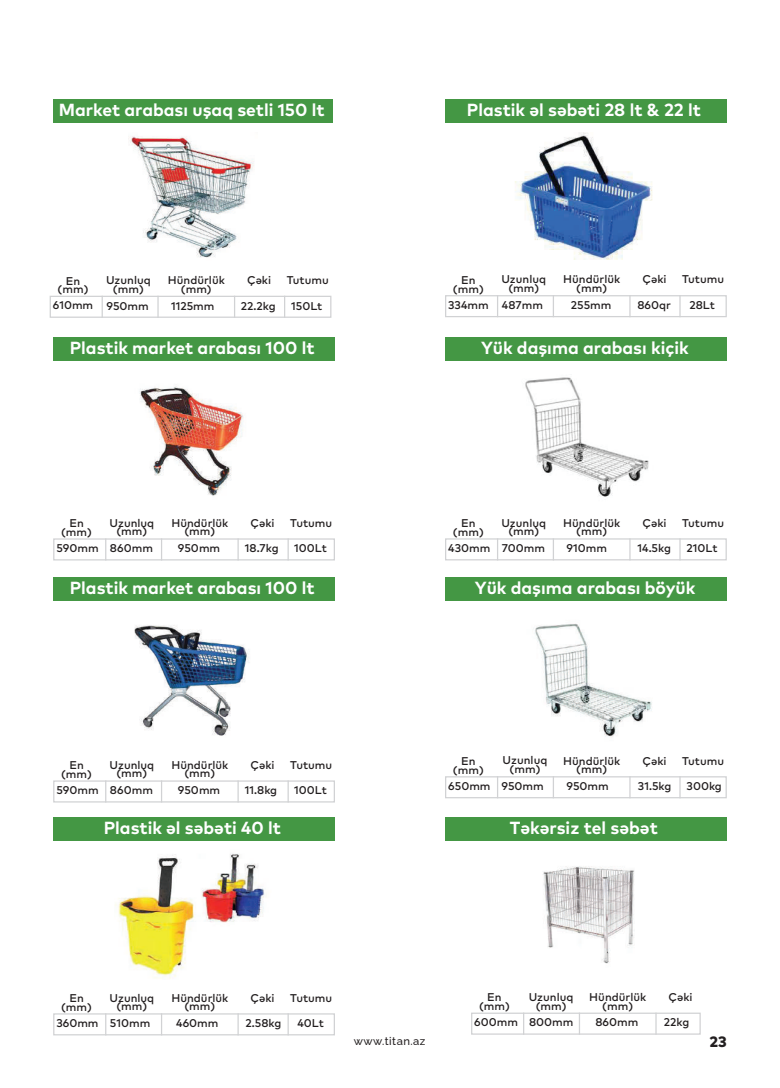
<style>
.page{position:relative;width:780px;height:1088px;background:#fff}
.page>*{position:absolute;margin:0;border:0;box-sizing:border-box;transform-origin:0 0}
.t1{font:700 17.5px "Mark Pro";color:#fff}
.t2{font:800 15px "Mark Pro";color:#231f20}
.t3{font:500 11.25px/8.8px "Mark Pro";color:#231f20;text-align:center}
.t4{font:500 11.25px "Raleway";letter-spacing:.04em;color:#231f20}
</style>
<div class="page">
<div style="left:445px;top:295px;width:281px;height:22px;border:1px solid #d1d2d4"></div>
<div style="left:50px;top:296px;width:281px;height:22px;border:1px solid #d1d2d4"></div>
<div style="left:445px;top:538px;width:281px;height:22px;border:1px solid #d1d2d4"></div>
<div style="left:445px;top:776px;width:281px;height:22px;border:1px solid #d1d2d4"></div>
<div style="left:53px;top:538px;width:282px;height:22px;border:1px solid #d1d2d4"></div>
<div style="left:53px;top:780px;width:282px;height:22px;border:1px solid #d1d2d4"></div>
<div style="left:53px;top:1013px;width:282px;height:22px;border:1px solid #d1d2d4"></div>
<svg style="left:629px;top:295px;width:1px;height:22px"></svg>
<svg style="left:234px;top:296px;width:1px;height:22px"></svg>
<svg style="left:629px;top:538px;width:1px;height:22px"></svg>
<svg style="left:629px;top:776px;width:1px;height:22px"></svg>
<hr style="left:237px;top:538px;width:2px;height:22px;background:#d1d2d4">
<hr style="left:237px;top:780px;width:2px;height:22px;background:#d1d2d4">
<hr style="left:237px;top:1013px;width:2px;height:22px;background:#d1d2d4">
<svg style="left:679px;top:295px;width:1px;height:22px"></svg>
<svg style="left:284px;top:296px;width:1px;height:22px"></svg>
<svg style="left:679px;top:538px;width:1px;height:22px"></svg>
<svg style="left:679px;top:776px;width:1px;height:22px"></svg>
<hr style="left:287px;top:538px;width:2px;height:22px;background:#d1d2d4">
<hr style="left:287px;top:780px;width:2px;height:22px;background:#d1d2d4">
<hr style="left:287px;top:1013px;width:2px;height:22px;background:#d1d2d4">
<hr style="left:552px;top:295px;width:2px;height:22px;background:#d1d2d4">
<hr style="left:157px;top:296px;width:2px;height:22px;background:#d1d2d4">
<hr style="left:552px;top:538px;width:2px;height:22px;background:#d1d2d4">
<hr style="left:552px;top:776px;width:2px;height:22px;background:#d1d2d4">
<svg style="left:161px;top:538px;width:1px;height:22px"></svg>
<svg style="left:161px;top:780px;width:1px;height:22px"></svg>
<svg style="left:161px;top:1013px;width:1px;height:22px"></svg>
<svg style="left:497px;top:295px;width:1px;height:22px"></svg>
<svg style="left:102px;top:296px;width:1px;height:22px"></svg>
<svg style="left:497px;top:538px;width:1px;height:22px"></svg>
<svg style="left:497px;top:776px;width:1px;height:22px"></svg>
<svg style="left:105px;top:538px;width:1px;height:22px"></svg>
<svg style="left:105px;top:780px;width:1px;height:22px"></svg>
<svg style="left:105px;top:1013px;width:1px;height:22px"></svg>
<div style="left:471px;top:1012px;width:229px;height:23px;border:1px solid #d1d2d4"></div>
<svg style="left:655px;top:1012px;width:1px;height:23px"></svg>
<hr style="left:578px;top:1012px;width:2px;height:23px;background:#d1d2d4">
<svg style="left:523px;top:1012px;width:1px;height:23px"></svg>
<div style="left:53px;top:99px;width:279px;height:24px;background:#449744"></div>
<div style="left:445px;top:99px;width:281px;height:24px;background:#449744"></div>
<div style="left:53px;top:337px;width:282px;height:23px;background:#449744"></div>
<div style="left:445px;top:337px;width:281px;height:23px;background:#449744"></div>
<div style="left:53px;top:577px;width:282px;height:23px;background:#449744"></div>
<div style="left:445px;top:577px;width:281px;height:23px;background:#449744"></div>
<div style="left:53px;top:817px;width:282px;height:23px;background:#449744"></div>
<div style="left:445px;top:817px;width:281px;height:23px;background:#449744"></div>
<img style="left:130px;top:136px;width:124px;height:122px">
<img style="left:140px;top:386px;width:104px;height:110px">
<img style="left:134px;top:625px;width:116px;height:111px">
<img style="left:115px;top:854px;width:152px;height:125px">
<img style="left:515px;top:132px;width:138px;height:128px">
<img style="left:525px;top:377px;width:124px;height:120px">
<img style="left:535px;top:623px;width:117px;height:114px">
<img style="left:543px;top:866px;width:91px;height:98px">
<h1 class="t1" style="left:59px;top:97px;width:267px">Market arabası uşaq setli 150 lt</h1>
<h1 class="t1" style="left:467px;top:97px;width:235px">Plastik əl səbəti 28 lt &amp; 22 lt</h1>
<p class="t3" style="left:58px;top:275px;width:32px">En (mm)</p>
<p class="t3" style="left:106px;top:275px;width:46px">Uzunluq (mm)</p>
<p class="t3" style="left:168px;top:275px;width:58px">Hündürlük (mm)</p>
<p class="t3" style="left:501px;top:274px;width:46px">Uzunluq (mm)</p>
<p class="t3" style="left:563px;top:274px;width:58px">Hündürlük (mm)</p>
<p class="t3" style="left:247px;top:275px;width:26px">Çəki</p>
<p class="t3" style="left:642px;top:274px;width:26px">Çəki</p>
<p class="t3" style="left:287px;top:275px;width:44px">Tutumu</p>
<p class="t3" style="left:682px;top:274px;width:44px">Tutumu</p>
<p class="t3" style="left:453px;top:275px;width:32px">En (mm)</p>
<p class="t3" style="left:53px;top:300px;width:42px">610mm</p>
<p class="t3" style="left:448px;top:299px;width:42px">334mm</p>
<p class="t3" style="left:106px;top:300px;width:44px">950mm</p>
<p class="t3" style="left:501px;top:300px;width:43px">487mm</p>
<p class="t3" style="left:171px;top:300px;width:45px">1125mm</p>
<p class="t3" style="left:571px;top:300px;width:42px">255mm</p>
<p class="t3" style="left:241px;top:300px;width:36px">22.2kg</p>
<p class="t3" style="left:637px;top:300px;width:35px">860qr</p>
<p class="t3" style="left:291px;top:300px;width:33px">150Lt</p>
<p class="t3" style="left:689px;top:300px;width:27px">28Lt</p>
<h1 class="t1" style="left:70px;top:334px;width:246px">Plastik market arabası 100 lt</h1>
<h1 class="t1" style="left:481px;top:334px;width:209px">Yük daşıma arabası kiçik</h1>
<p class="t3" style="left:61px;top:518px;width:32px">En (mm)</p>
<p class="t3" style="left:109px;top:517px;width:46px">Uzunluq (mm)</p>
<p class="t3" style="left:171px;top:517px;width:58px">Hündürlük (mm)</p>
<p class="t3" style="left:250px;top:517px;width:26px">Çəki</p>
<p class="t3" style="left:290px;top:517px;width:44px">Tutumu</p>
<p class="t3" style="left:453px;top:518px;width:32px">En (mm)</p>
<p class="t3" style="left:501px;top:517px;width:46px">Uzunluq (mm)</p>
<p class="t3" style="left:563px;top:517px;width:58px">Hündürlük (mm)</p>
<p class="t3" style="left:642px;top:517px;width:26px">Çəki</p>
<p class="t3" style="left:682px;top:517px;width:44px">Tutumu</p>
<p class="t3" style="left:56px;top:542px;width:44px">590mm</p>
<p class="t3" style="left:110px;top:543px;width:44px">860mm</p>
<p class="t3" style="left:178px;top:543px;width:44px">950mm</p>
<p class="t3" style="left:245px;top:543px;width:35px">18.7kg</p>
<p class="t3" style="left:294px;top:543px;width:34px">100Lt</p>
<p class="t3" style="left:448px;top:542px;width:44px">430mm</p>
<p class="t3" style="left:501px;top:543px;width:45px">700mm</p>
<p class="t3" style="left:566px;top:543px;width:42px">910mm</p>
<p class="t3" style="left:637px;top:543px;width:35px">14.5kg</p>
<p class="t3" style="left:686px;top:543px;width:32px">210Lt</p>
<h1 class="t1" style="left:70px;top:574px;width:246px">Plastik market arabası 100 lt</h1>
<h1 class="t1" style="left:475px;top:575px;width:222px">Yük daşıma arabası böyük</h1>
<p class="t3" style="left:61px;top:760px;width:32px">En (mm)</p>
<p class="t3" style="left:56px;top:784px;width:44px">590mm</p>
<p class="t3" style="left:109px;top:759px;width:46px">Uzunluq (mm)</p>
<p class="t3" style="left:110px;top:785px;width:44px">860mm</p>
<p class="t3" style="left:171px;top:759px;width:58px">Hündürlük (mm)</p>
<p class="t3" style="left:178px;top:785px;width:44px">950mm</p>
<p class="t3" style="left:250px;top:759px;width:26px">Çəki</p>
<p class="t3" style="left:245px;top:785px;width:34px">11.8kg</p>
<p class="t3" style="left:290px;top:759px;width:44px">Tutumu</p>
<p class="t3" style="left:294px;top:785px;width:34px">100Lt</p>
<p class="t3" style="left:453px;top:756px;width:32px">En (mm)</p>
<p class="t3" style="left:448px;top:780px;width:44px">650mm</p>
<p class="t3" style="left:502px;top:755px;width:46px">Uzunluq (mm)</p>
<p class="t3" style="left:501px;top:781px;width:44px">950mm</p>
<p class="t3" style="left:563px;top:755px;width:58px">Hündürlük (mm)</p>
<p class="t3" style="left:566px;top:781px;width:44px">950mm</p>
<p class="t3" style="left:642px;top:755px;width:26px">Çəki</p>
<p class="t3" style="left:638px;top:781px;width:35px">31.5kg</p>
<p class="t3" style="left:682px;top:755px;width:44px">Tutumu</p>
<p class="t3" style="left:686px;top:781px;width:37px">300kg</p>
<h1 class="t1" style="left:104px;top:815px;width:179px">Plastik əl səbəti 40 lt</h1>
<h1 class="t1" style="left:510px;top:814px;width:149px">Təkərsiz tel səbət</h1>
<p class="t3" style="left:61px;top:993px;width:32px">En (mm)</p>
<p class="t3" style="left:56px;top:1017px;width:44px">360mm</p>
<p class="t3" style="left:109px;top:992px;width:46px">Uzunluq (mm)</p>
<p class="t3" style="left:171px;top:992px;width:58px">Hündürlük (mm)</p>
<p class="t3" style="left:110px;top:1018px;width:42px">510mm</p>
<p class="t3" style="left:176px;top:1018px;width:44px">460mm</p>
<p class="t3" style="left:250px;top:992px;width:26px">Çəki</p>
<p class="t3" style="left:245px;top:1018px;width:37px">2.58kg</p>
<p class="t3" style="left:290px;top:992px;width:44px">Tutumu</p>
<p class="t3" style="left:297px;top:1018px;width:28px">40Lt</p>
<p class="t3" style="left:479px;top:992px;width:32px">En (mm)</p>
<p class="t3" style="left:528px;top:991px;width:46px">Uzunluq (mm)</p>
<p class="t3" style="left:589px;top:991px;width:58px">Hündürlük (mm)</p>
<p class="t3" style="left:668px;top:991px;width:26px">Çəki</p>
<p class="t3" style="left:595px;top:1017px;width:44px">860mm</p>
<p class="t3" style="left:664px;top:1017px;width:27px">22kg</p>
<p class="t3" style="left:474px;top:1017px;width:101px">600mm 800mm</p>
<p class="t4" style="left:354px;top:1032px;width:73px">www.titan.az</p>
<h2 class="t2" style="left:709px;top:1030px;width:19px">23</h2>
</div>
